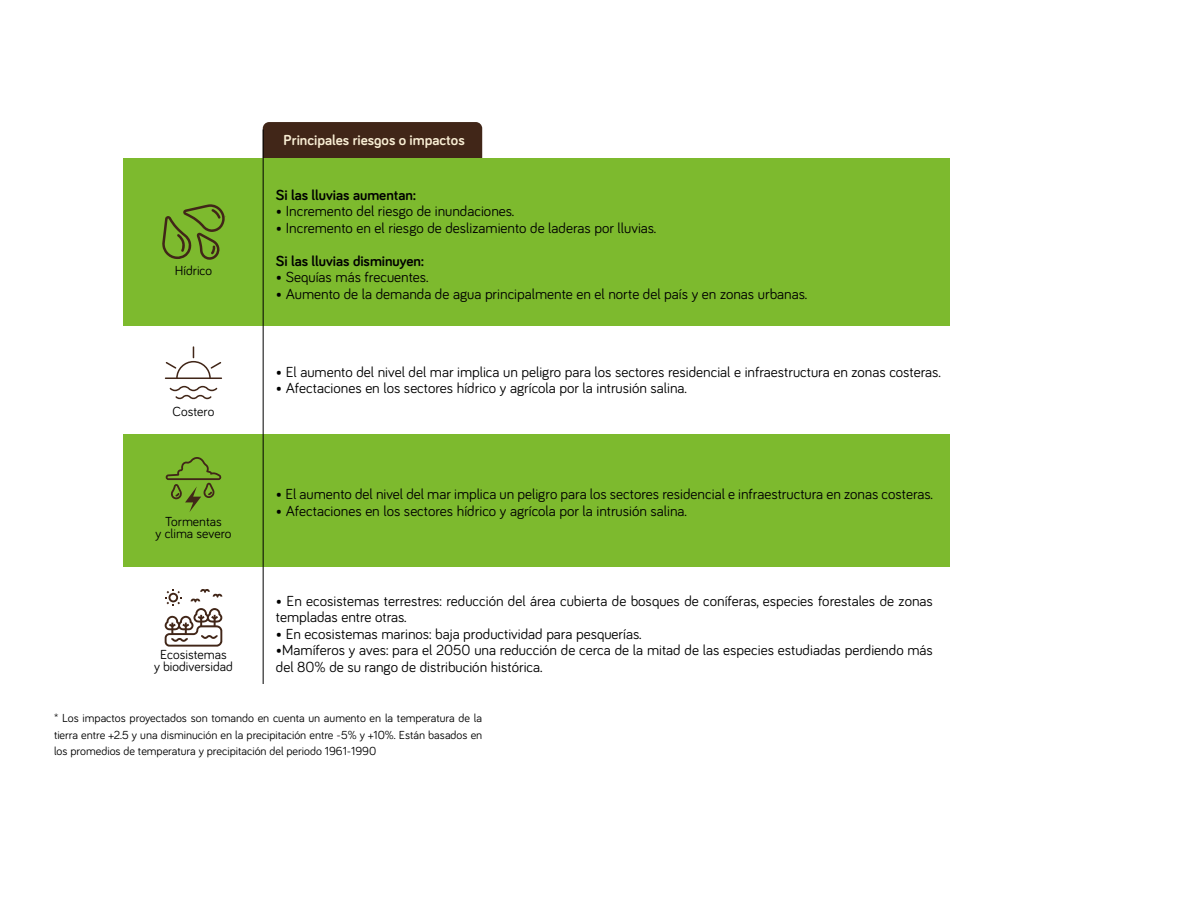
<style>
.page{position:relative;width:1188px;height:918px;background:#fff}
.page>*{position:absolute;margin:0;border:0;box-sizing:border-box;transform-origin:0 0}
.t1{font:15px/16.5px "Bariol";color:#000}
.t2{font:700 15px "Bariol";color:#000}
.t3{font:700 15px "Bariol";color:#f9eed4}
.t4{font:13.5px/12px "Bariol";color:#000;text-align:center}
.t5{font:12px/16.5px "Bariol";color:#000;text-align:justify}
</style>
<div class="page">
<div style="left:263px;top:122px;width:219px;height:36px;background:#412618"></div>
<div style="left:123px;top:158px;width:827px;height:168px;background:#7dba2e"></div>
<div style="left:123px;top:434px;width:827px;height:133px;background:#7dba2e"></div>
<hr style="left:263px;top:129px;width:1px;height:555px;background:#000">
<svg style="left:162px;top:204px;width:63px;height:56px"></svg>
<hr style="left:165px;top:377px;width:57px;height:2px;background:#412618">
<svg style="left:166px;top:346px;width:55px;height:32px"></svg>
<svg style="left:170px;top:386px;width:47px;height:14px"></svg>
<svg style="left:166px;top:457px;width:56px;height:55px"></svg>
<svg style="left:164px;top:589px;width:58px;height:58px"></svg>
<p class="t4" style="left:175px;top:264px;width:39px">Hídrico</p>
<p class="t4" style="left:173px;top:405px;width:43px">Costero</p>
<p class="t4" style="left:156px;top:515px;width:77px">Tormentas<br>y clima severo</p>
<p class="t3" style="left:284px;top:130px;width:183px">Principales riesgos o impactos</p>
<p class="t2" style="left:276px;top:185px;width:142px">Si las lluvias aumentan:</p>
<p class="t1" style="left:276px;top:202px;width:240px">• Incremento del riesgo de inundaciones.</p>
<p class="t1" style="left:276px;top:219px;width:382px">• Incremento en el riesgo de deslizamiento de laderas por lluvias.</p>
<p class="t2" style="left:276px;top:251px;width:150px">Si las lluvias disminuyen:</p>
<p class="t1" style="left:276px;top:268px;width:154px">• Sequías más frecuentes.</p>
<p class="t1" style="left:276px;top:285px;width:533px">• Aumento de la demanda de agua principalmente en el norte del país y en zonas urbanas.</p>
<p class="t1" style="left:276px;top:363px;width:666px">• El aumento del nivel del mar implica un peligro para los sectores residencial e infraestructura en zonas costeras.</p>
<p class="t1" style="left:276px;top:379px;width:413px">• Afectaciones en los sectores hídrico y agrícola por la intrusión salina.</p>
<p class="t1" style="left:276px;top:485px;width:659px">• El aumento del nivel del mar implica un peligro para los sectores residencial e infraestructura en zonas costeras.</p>
<p class="t1" style="left:276px;top:502px;width:413px">• Afectaciones en los sectores hídrico y agrícola por la intrusión salina.</p>
<p class="t1" style="left:276px;top:592px;width:659px">• En ecosistemas terrestres: reducción del área cubierta de bosques de coníferas, especies forestales de zonas templadas entre otras.</p>
<p class="t1" style="left:276px;top:625px;width:367px">• En ecosistemas marinos: baja productividad para pesquerías.</p>
<p class="t1" style="left:276px;top:641px;width:658px">•Mamíferos y aves: para el 2050 una reducción de cerca de la mitad de las especies estudiadas perdiendo más del 80% de su rango de distribución histórica.</p>
<p class="t5" style="left:54px;top:710px;width:430px">* Los impactos proyectados son tomando en cuenta un aumento en la temperatura de la tierra entre +2.5 y una disminución en la precipitación entre -5% y +10%. Están basados en los promedios de temperatura y precipitación del periodo 1961-1990</p>
<p class="t4" style="left:154px;top:648px;width:80px">Ecosistemas<br>y biodiversidad</p>
</div>
